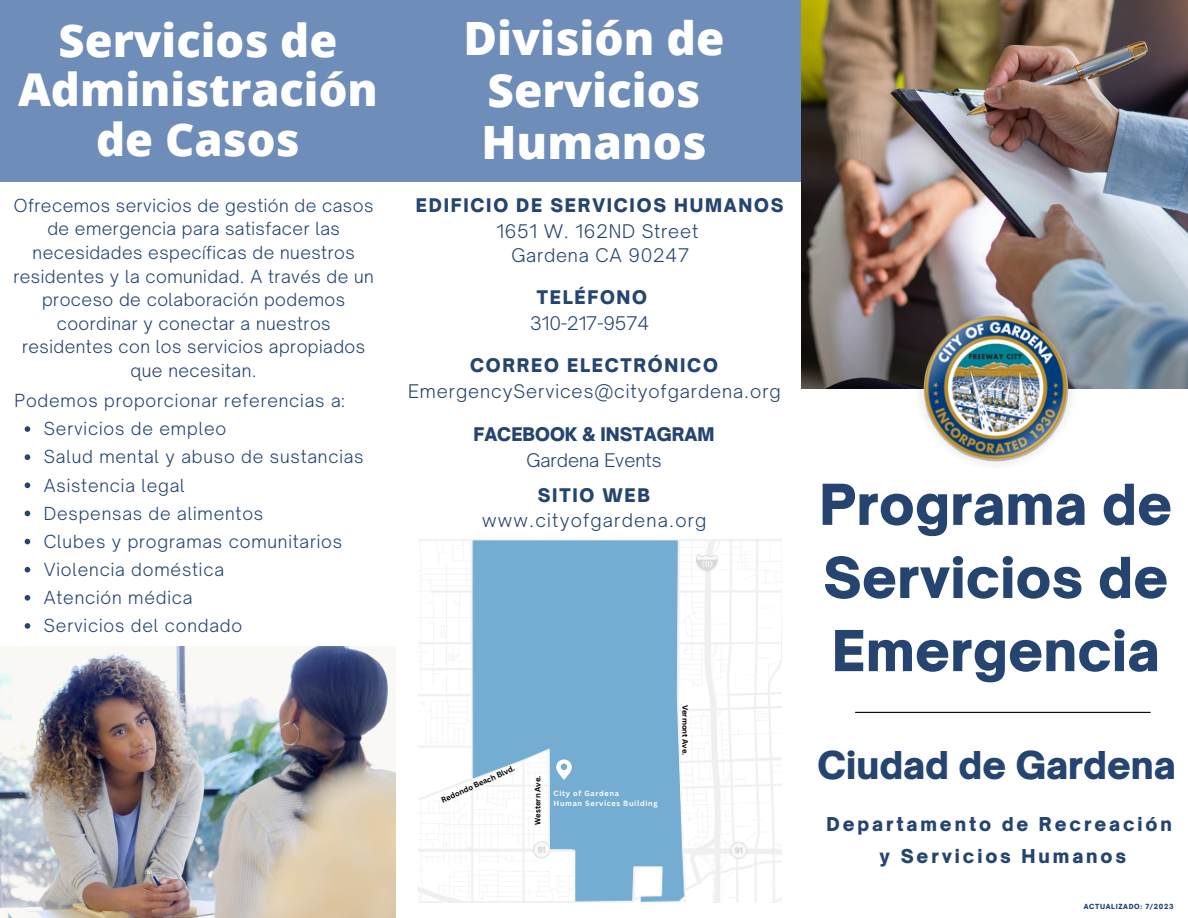
<style>
.page{position:relative;width:1188px;height:918px;background:#fff}
.page>*{position:absolute;margin:0;border:0;box-sizing:border-box;transform-origin:0 0}
.t1{font:900 54px/73.2px "Open Sauce One";letter-spacing:.005em;color:#254570;text-align:justify}
.t2{font:800 45.9px/51.8px "Open Sans";color:#fff;text-align:center}
.t3{font:800 45.3px/49.5px "Open Sans";color:#fff;text-align:center}
.t4{font:900 36.75px "Open Sauce One";color:#254570}
.t5{font:900 18.3px "Open Sauce One";letter-spacing:.155em;color:#254570}
.t6{font:300 18px "Open Sauce One";letter-spacing:.05em;color:#254570}
.t7{font:900 18px "Open Sauce One";letter-spacing:.095em;color:#254570}
.t8{font:300 18px "Open Sauce One";color:#254570}
.t9{font:300 18px "Open Sauce One";letter-spacing:.07em;color:#254570}
.t10{font:900 18px "Open Sauce One";color:#254570}
.t11{font:300 17.25px/23.7px "Open Sauce One";letter-spacing:.025em;color:#254570;text-align:center}
.t12{font:300 17.25px "Open Sauce One";letter-spacing:.045em;color:#254570}
.t13{font:700 7.65px "Canva Sans";color:#000}
.t14{font:700 7.35px "Canva Sans";letter-spacing:.09em;color:#fff}
.t15{font:900 6.75px "Open Sauce One";letter-spacing:.095em;color:#254570}
</style>
<div class="page">
<hr style="left:855px;top:712px;width:295px;height:1px;background:#000">
<img style="left:0;top:646px;width:396px;height:272px">
<div style="left:0;top:0;width:802px;height:181px;background:#6e8db8"></div>
<img style="left:802px;top:0;width:386px;height:388px">
<img style="left:913px;top:306px;width:166px;height:159px">
<img style="left:418px;top:540px;width:363px;height:363px">
<svg style="left:556px;top:759px;width:16px;height:21px"></svg>
<svg style="left:25px;top:426px;width:5px;height:6px"></svg>
<svg style="left:25px;top:454px;width:5px;height:6px"></svg>
<svg style="left:25px;top:483px;width:5px;height:5px"></svg>
<svg style="left:25px;top:511px;width:5px;height:5px"></svg>
<svg style="left:25px;top:539px;width:5px;height:5px"></svg>
<svg style="left:25px;top:567px;width:5px;height:6px"></svg>
<svg style="left:25px;top:595px;width:5px;height:6px"></svg>
<svg style="left:25px;top:623px;width:5px;height:6px"></svg>
<p class="t3" style="left:59px;top:14px;width:280px">Servicios de</p>
<p class="t3" style="left:18px;top:64px;width:361px">Administración de Casos</p>
<p class="t11" style="left:13px;top:193px;width:362px">Ofrecemos servicios de gestión de casos de emergencia para satisfacer las necesidades específicas de nuestros residentes y la comunidad. A través de un proceso de colaboración podemos coordinar y conectar a nuestros residentes con los servicios apropiados que necesitan.</p>
<p class="t12" style="left:15px;top:390px;width:332px">Podemos proporcionar referencias a:</p>
<p class="t12" style="left:44px;top:418px;width:184px">Servicios de empleo</p>
<p class="t12" style="left:44px;top:446px;width:321px">Salud mental y abuso de sustancias</p>
<p class="t12" style="left:44px;top:474px;width:142px">Asistencia legal</p>
<p class="t12" style="left:44px;top:502px;width:221px">Despensas de alimentos</p>
<p class="t12" style="left:44px;top:531px;width:300px">Clubes y programas comunitarios</p>
<p class="t12" style="left:44px;top:559px;width:182px">Violencia doméstica</p>
<p class="t12" style="left:44px;top:587px;width:150px">Atención médica</p>
<p class="t12" style="left:44px;top:615px;width:200px">Servicios del condado</p>
<p class="t2" style="left:464px;top:12px;width:262px">División de<br>Servicios<br>Humanos</p>
<p class="t7" style="left:416px;top:194px;width:369px">EDIFICIO DE SERVICIOS HUMANOS</p>
<p class="t6" style="left:496px;top:220px;width:203px">1651 W. 162ND Street</p>
<p class="t6" style="left:511px;top:244px;width:179px">Gardena CA 90247</p>
<p class="t7" style="left:537px;top:286px;width:112px">TELÉFONO</p>
<p class="t8" style="left:530px;top:312px;width:121px">310-217-9574</p>
<p class="t7" style="left:470px;top:354px;width:249px">CORREO ELECTRÓNICO</p>
<p class="t6" style="left:408px;top:380px;width:374px">EmergencyServices@cityofgardena.org</p>
<p class="t10" style="left:473px;top:423px;width:243px">FACEBOOK &amp; INSTAGRAM</p>
<p class="t8" style="left:526px;top:449px;width:137px">Gardena Events</p>
<p class="t7" style="left:538px;top:484px;width:114px">SITIO WEB</p>
<p class="t9" style="left:482px;top:509px;width:226px">www.cityofgardena.org</p>
<p class="t13" style="left:439px;top:795px;width:81px;rotate:-24deg">Redondo Beach Blvd.</p>
<p class="t13" style="left:532px;top:825px;width:51px;rotate:-90deg">Western Ave.</p>
<p class="t14" style="left:554px;top:788px;width:67px">City of Gardena</p>
<p class="t14" style="left:554px;top:798px;width:105px">Human Services Building</p>
<p class="t13" style="left:691px;top:705px;width:52px;rotate:90deg">Vermont Ave.</p>
<p class="t1" style="left:819px;top:468px;width:354px">Programa de Servicios de Emergencia</p>
<p class="t4" style="left:818px;top:742px;width:360px">Ciudad de Gardena</p>
<p class="t5" style="left:827px;top:813px;width:347px">Departamento de Recreación</p>
<p class="t5" style="left:880px;top:844px;width:248px">y Servicios Humanos</p>
<p class="t15" style="left:1084px;top:902px;width:91px">ACTUALIZADO: 7/2023</p>
</div>
